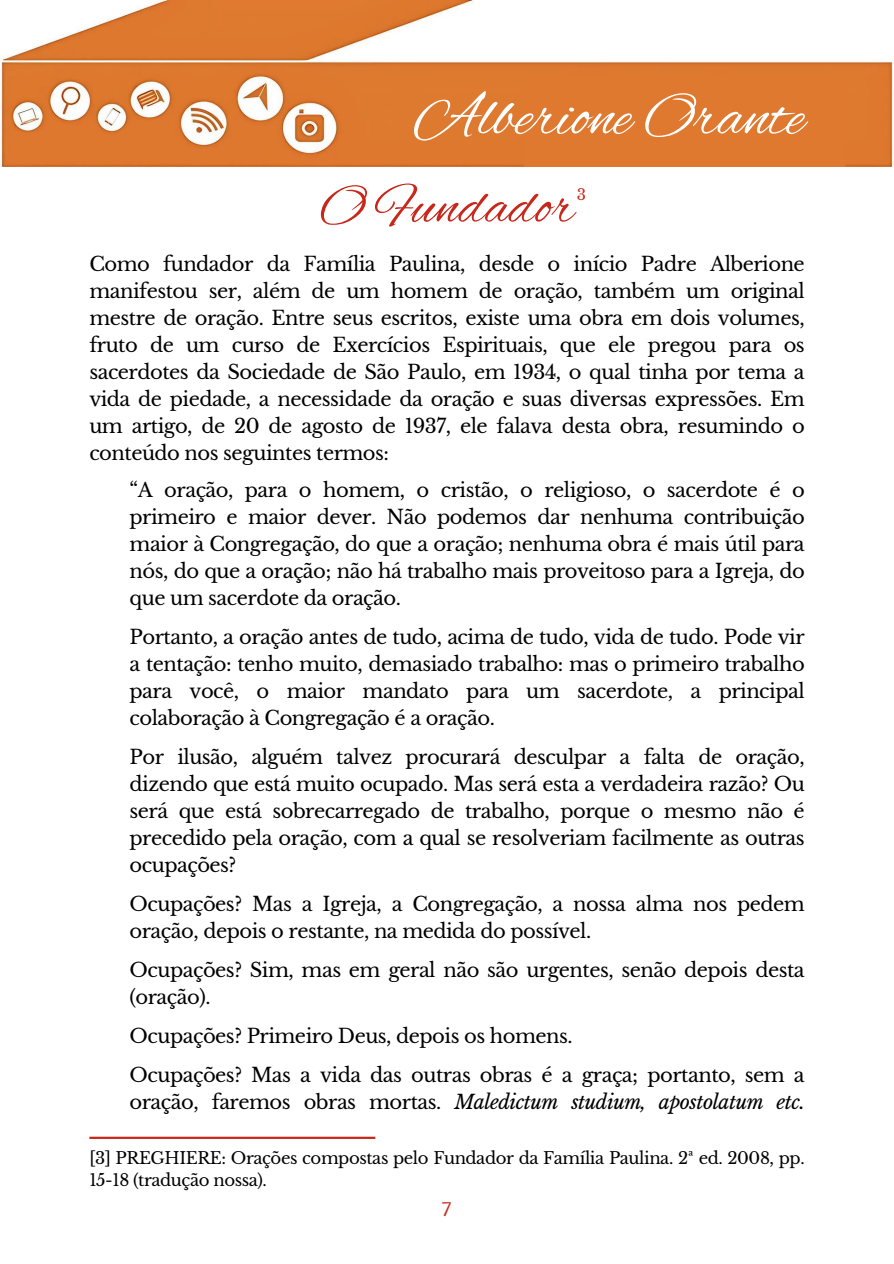
<style>
.page{position:relative;width:894px;height:1264px;background:#fff}
.page>*{position:absolute;margin:0;border:0;box-sizing:border-box;transform-origin:0 0}
.t1{font:63px "Alex Brush";color:#fff}
.t2{font:57px "Alex Brush";color:#c8281c}
.t3{font:21px "Belleza";color:#c8281c}
.t4{font:19.5px/27px "Libre Baskerville";letter-spacing:-.025em;color:#000;text-align:justify}
.t5{font:italic 19.5px "Libre Baskerville";letter-spacing:-.025em;color:#000}
.t6{font:16.5px/22.5px "Libre Baskerville";letter-spacing:-.025em;color:#000}
.t7{font:15px "Libre Baskerville";color:#c8281c}
.s1{font-style:normal}
</style>
<div class="page">
<img style="left:0;top:0;width:893px;height:166px">
<div style="left:523px;top:75px;width:321px;height:92px;background:#df7930"></div>
<hr style="left:89px;top:1136px;width:286px;height:2px;background:#c8281c">
<h1 class="t1" style="left:414px;top:77px;width:391px">Alberione Orante</h1>
<h2 class="t2" style="left:319px;top:171px;width:256px">O Fundador</h2>
<p class="t7" style="left:576px;top:186px;width:11px">3</p>
<p class="t4" style="left:89px;top:251px;width:716px">Como fundador da Família Paulina, desde o início Padre Alberione manifestou ser, além de um homem de oração, também um original mestre de oração. Entre seus escritos, existe uma obra em dois volumes, fruto de um curso de Exercícios Espirituais, que ele pregou para os sacerdotes da Sociedade de São Paulo, em 1934, o qual tinha por tema a vida de piedade, a necessidade da oração e suas diversas expressões. Em um artigo, de 20 de agosto de 1937, ele falava desta obra, resumindo o conteúdo nos seguintes termos:</p>
<p class="t4" style="left:129px;top:476px;width:676px">“A oração, para o homem, o cristão, o religioso, o sacerdote é o primeiro e maior dever. Não podemos dar nenhuma contribuição maior à Congregação, do que a oração; nenhuma obra é mais útil para nós, do que a oração; não há trabalho mais proveitoso para a Igreja, do que um sacerdote da oração.</p>
<p class="t4" style="left:129px;top:623px;width:676px">Portanto, a oração antes de tudo, acima de tudo, vida de tudo. Pode vir a tentação: tenho muito, demasiado trabalho: mas o primeiro trabalho para você, o maior mandato para um sacerdote, a principal colaboração à Congregação é a oração.</p>
<p class="t4" style="left:129px;top:743px;width:676px">Por ilusão, alguém talvez procurará desculpar a falta de oração, dizendo que está muito ocupado. Mas será esta a verdadeira razão? Ou será que está sobrecarregado de trabalho, porque o mesmo não é precedido pela oração, com a qual se resolveriam facilmente as outras ocupações?</p>
<p class="t4" style="left:129px;top:890px;width:676px">Ocupações? Mas a Igreja, a Congregação, a nossa alma nos pedem oração, depois o restante, na medida do possível.</p>
<p class="t4" style="left:129px;top:956px;width:676px">Ocupações? Sim, mas em geral não são urgentes, senão depois desta (oração).</p>
<p class="t4" style="left:129px;top:1016px;width:676px;line-height:39px">Ocupações? Primeiro Deus, depois os homens.<br>Ocupações? Mas a vida das outras obras é a graça; portanto, sem a</p>
<p class="t5" style="left:129px;top:1090px;width:676px"><span class="s1">oração, faremos obras mortas.</span> Maledictum studium, apostolatum etc.</p>
<p class="t6" style="left:89px;top:1146px;width:716px">[3] PREGHIERE: Orações compostas pelo Fundador da Família Paulina. 2ª ed. 2008, pp.<br>15-18 (tradução nossa).</p>
<p class="t3" style="left:441px;top:1193px;width:12px">7</p>
</div>
